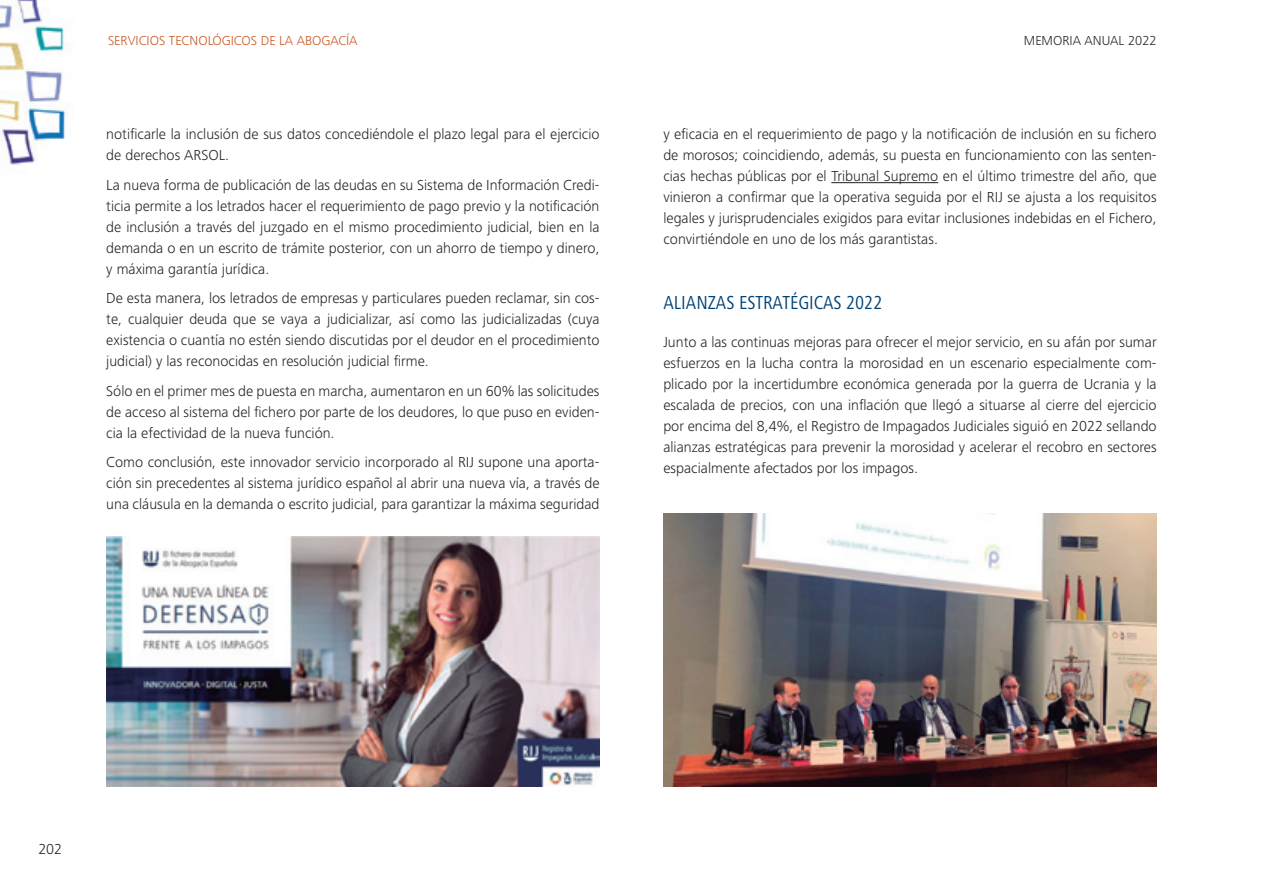
<style>
.page{position:relative;width:1263px;height:893px;background:#fff}
.page>*{position:absolute;margin:0;border:0;box-sizing:border-box;transform-origin:0 0}
.t1{font:condensed 19.5px "Frutiger Next LT";color:#004275}
.t2{font:300 15px/21px "Frutiger Next LT";color:#231f20;text-align:justify}
.t3{font:300 13.5px "Frutiger Next LT";color:#c8531d}
.t4{font:300 13.5px "Frutiger Next LT";color:#231f20}
</style>
<div class="page">
<img style="left:0;top:0;width:68px;height:165px">
<hr style="left:831px;top:182px;width:107px;height:1px;background:#231f20">
<img style="left:106px;top:536px;width:494px;height:251px">
<img style="left:663px;top:513px;width:494px;height:274px">
<p class="t3" style="left:108px;top:33px;width:251px">SERVICIOS TECNOLÓGICOS DE LA ABOGACÍA</p>
<p class="t4" style="left:1024px;top:33px;width:134px">MEMORIA ANUAL 2022</p>
<p class="t2" style="left:106px;top:124px;width:495px">notificarle la inclusión de sus datos concediéndole el plazo legal para el ejercicio de derechos ARSOL.</p>
<p class="t2" style="left:106px;top:174px;width:495px">La nueva forma de publicación de las deudas en su Sistema de Información Credi&shy;ticia permite a los letrados hacer el requerimiento de pago previo y la notificación de inclusión a través del juzgado en el mismo procedimiento judicial, bien en la demanda o en un escrito de trámite posterior, con un ahorro de tiempo y dinero, y máxima garantía jurídica.</p>
<p class="t2" style="left:106px;top:288px;width:495px">De esta manera, los letrados de empresas y particulares pueden reclamar, sin cos&shy;te, cualquier deuda que se vaya a judicializar, así como las judicializadas (cuya existencia o cuantía no estén siendo discutidas por el deudor en el procedimiento judicial) y las reconocidas en resolución judicial firme.</p>
<p class="t2" style="left:106px;top:380px;width:495px">Sólo en el primer mes de puesta en marcha, aumentaron en un 60% las solicitudes de acceso al sistema del fichero por parte de los deudores, lo que puso en eviden&shy;cia la efectividad de la nueva función.</p>
<p class="t2" style="left:106px;top:452px;width:495px">Como conclusión, este innovador servicio incorporado al RIJ supone una aporta&shy;ción sin precedentes al sistema jurídico español al abrir una nueva vía, a través de una cláusula en la demanda o escrito judicial, para garantizar la máxima seguridad</p>
<p class="t2" style="left:663px;top:124px;width:495px">y eficacia en el requerimiento de pago y la notificación de inclusión en su fichero de morosos; coincidiendo, además, su puesta en funcionamiento con las senten&shy;cias hechas públicas por el Tribunal Supremo en el último trimestre del año, que vinieron a confirmar que la operativa seguida por el RIJ se ajusta a los requisitos legales y jurisprudenciales exigidos para evitar inclusiones indebidas en el Fichero, convirtiéndole en uno de los más garantistas.</p>
<h1 class="t1" style="left:663px;top:292px;width:221px">ALIANZAS ESTRATÉGICAS 2022</h1>
<p class="t2" style="left:663px;top:332px;width:495px">Junto a las continuas mejoras para ofrecer el mejor servicio, en su afán por sumar esfuerzos en la lucha contra la morosidad en un escenario especialmente com&shy;plicado por la incertidumbre económica generada por la guerra de Ucrania y la escalada de precios, con una inflación que llegó a situarse al cierre del ejercicio por encima del 8,4%, el Registro de Impagados Judiciales siguió en 2022 sellando alianzas estratégicas para prevenir la morosidad y acelerar el recobro en sectores espacialmente afectados por los impagos.</p>
<p class="t2" style="left:38px;top:838px;width:25px">202</p>
</div>
